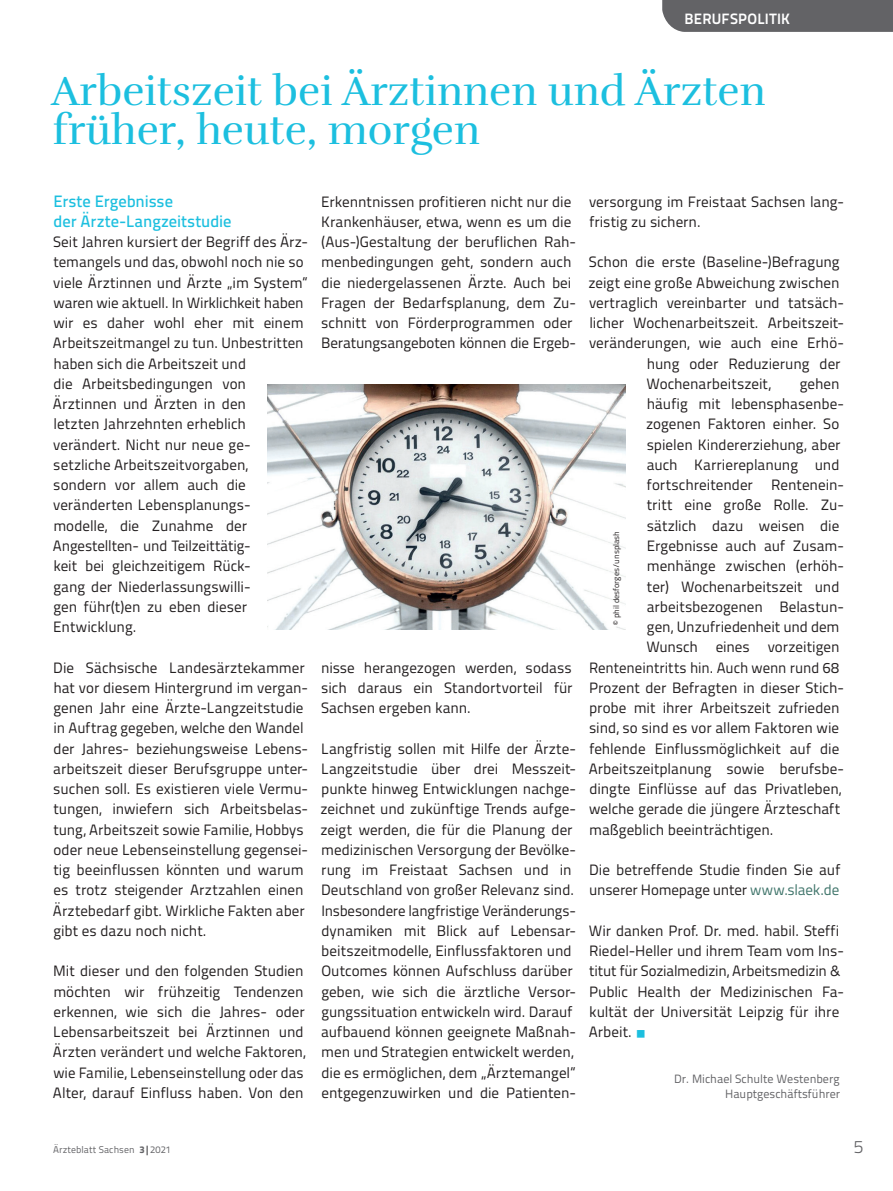
<style>
.page{position:relative;width:893px;height:1191px;background:#fff}
.page>*{position:absolute;margin:0;border:0;box-sizing:border-box;transform-origin:0 0}
.t1{font:42px/39px "Rufina";color:#1cbfdf}
.t2{font:300 18px "Titillium Text";color:#636366}
.t3{font:500 16.5px/20.2px "Titillium Text";color:#1cbfdf}
.t4{font:15px/20.2px "Titillium Text";color:#231f20}
.t5{font:700 15px "Titillium Text";letter-spacing:.01em;color:#fff}
.t6{font:12px/15px "Titillium Text";color:#636366;text-align:right}
.t7{font:9.75px "Titillium Text";letter-spacing:.01em;color:#636366}
.t8{font:8.25px "Titillium Text";color:#231f20}
.s1{color:#40756b}
.s2{color:#1cbfdf}
.s3{font-weight:800}
</style>
<div class="page">
<div style="left:662px;top:0;width:231px;height:32px;background:#636366"></div>
<img style="left:268px;top:385px;width:357px;height:245px">
<p class="t5" style="left:685px;top:7px;width:107px">BERUFSPOLITIK</p>
<h1 class="t1" style="left:51px;top:72px;width:716px">Arbeitszeit bei Ärztinnen und Ärzten früher, heute, morgen</h1>
<p class="t3" style="left:53px;top:190px;width:180px">Erste Ergebnisse<br>der Ärzte-Langzeitstudie</p>
<p class="t4" style="left:53px;top:231px;width:257px">Seit Jahren kursiert der Begriff des Ärz&shy;temangels und das, obwohl noch nie so viele Ärztinnen und Ärzte „im System“ waren wie aktuell. In Wirklichkeit haben wir es daher wohl eher mit einem<br>Arbeitszeitmangel zu tun. Unbestritten haben sich die Arbeitszeit und<br>die Arbeitsbedingungen von<br>Ärztinnen und Ärzten in den<br>letzten Jahrzehnten erheblich verändert. Nicht nur neue ge--<br>setzliche Arbeitszeitvorgaben,<br>sondern vor allem auch die veränderten Lebensplanungs-<br>modelle, die Zunahme der<br>Angestellten- und Teilzeittätig-<br>keit bei gleichzeitigem Rück-<br>gang der Niederlassungswilli-<br>gen führ(t)en zu eben dieser<br>Entwicklung.</p>
<p class="t4" style="left:53px;top:656px;width:257px">Die Sächsische Landesärztekammer hat vor diesem Hintergrund im vergan&shy;genen Jahr eine Ärzte-Langzeitstudie in Auftrag gegeben, welche den Wandel der Jahres- beziehungsweise Lebens&shy;arbeitszeit dieser Berufsgruppe unter&shy;suchen soll. Es existieren viele Vermu&shy;tungen, inwiefern sich Arbeitsbelas&shy;tung, Arbeitszeit sowie Familie, Hobbys oder neue Lebenseinstellung gegensei&shy;tig beeinflussen könnten und warum es trotz steigender Arztzahlen einen Ärztebedarf gibt. Wirkliche Fakten aber gibt es dazu noch nicht.</p>
<p class="t4" style="left:53px;top:960px;width:254px">Mit dieser und den folgenden Studien möchten wir frühzeitig Tendenzen erkennen, wie sich die Jahres- oder Lebensarbeitszeit bei Ärztinnen und Ärzten verändert und welche Faktoren, wie Familie, Lebenseinstellung oder das Alter, darauf Einfluss haben. Von den</p>
<p class="t4" style="left:321px;top:190px;width:256px">Erkenntnissen profitieren nicht nur die Krankenhäuser, etwa, wenn es um die (Aus-)Gestaltung der beruflichen Rah&shy;menbedingungen geht, sondern auch die niedergelassenen Ärzte. Auch bei Fragen der Bedarfsplanung, dem Zu-- schnitt von Förderprogrammen oder Beratungsangeboten können die Ergeb-</p>
<p class="t4" style="left:321px;top:656px;width:253px;text-align:justify">nisse herangezogen werden, sodass sich daraus ein Standortvorteil für Sachsen ergeben kann.</p>
<p class="t4" style="left:320px;top:737px;width:257px">Langfristig sollen mit Hilfe der Ärzte-Langzeitstudie über drei Messzeit&shy;punkte hinweg Entwicklungen nachge&shy;zeichnet und zukünftige Trends aufge&shy;zeigt werden, die für die Planung der medizinischen Versorgung der Bevölke&shy;rung im Freistaat Sachsen und in Deutschland von großer Relevanz sind.<br>Insbesondere langfristige Veränderungs&shy;dynamiken mit Blick auf Lebensar&shy;beitszeitmodelle, Einflussfaktoren und Outcomes können Aufschluss darüber geben, wie sich die ärztliche Versor&shy;gungssituation entwickeln wird. Darauf aufbauend können geeignete Maßnah&shy;men und Strategien entwickelt werden, die es ermöglichen, dem „Ärztemangel“ entgegenzuwirken und die Patienten-</p>
<p class="t4" style="left:589px;top:190px;width:256px">versorgung im Freistaat Sachsen lang&shy;fristig zu sichern.</p>
<p class="t4" style="left:589px;top:251px;width:252px">Schon die erste (Baseline-)Befragung</p>
<p class="t4" style="left:588px;top:271px;width:253px">zeigt eine große Abweichung zwischen</p>
<p class="t4" style="left:589px;top:292px;width:255px">vertraglich vereinbarter und tatsäch-</p>
<p class="t4" style="left:589px;top:312px;width:256px">licher Wochenarbeitszeit. Arbeitszeit-</p>
<p class="t4" style="left:589px;top:332px;width:256px">veränderungen, wie auch eine Erhö-</p>
<p class="t4" style="left:647px;top:352px;width:195px">hung oder Reduzierung der</p>
<p class="t4" style="left:646px;top:373px;width:126px">Wochenarbeitszeit,</p>
<p class="t4" style="left:800px;top:373px;width:41px">gehen</p>
<p class="t4" style="left:647px;top:393px;width:197px">häufig mit lebensphasenbe-</p>
<p class="t4" style="left:646px;top:413px;width:195px">zogenen Faktoren einher. So</p>
<p class="t4" style="left:647px;top:433px;width:195px">spielen Kindererziehung, aber</p>
<p class="t4" style="left:647px;top:454px;width:194px">auch Karriereplanung und</p>
<p class="t4" style="left:647px;top:474px;width:199px">fortschreitender Rentenein-</p>
<p class="t4" style="left:647px;top:494px;width:195px">tritt eine große Rolle. Zu--</p>
<p class="t4" style="left:647px;top:514px;width:194px">sätzlich dazu weisen die</p>
<p class="t4" style="left:647px;top:535px;width:199px">Ergebnisse auch auf Zusam-</p>
<p class="t4" style="left:647px;top:555px;width:199px">menhänge zwischen (erhöh-</p>
<p class="t4" style="left:647px;top:575px;width:194px">ter) Wochenarbeitszeit und</p>
<p class="t4" style="left:647px;top:595px;width:199px">arbeitsbezogenen Belastun-</p>
<p class="t4" style="left:647px;top:616px;width:194px">gen, Unzufriedenheit und dem</p>
<p class="t4" style="left:646px;top:636px;width:195px">Wunsch eines vorzeitigen</p>
<p class="t4" style="left:589px;top:656px;width:251px">Renteneintritts hin. Auch wenn rund 68</p>
<p class="t4" style="left:589px;top:676px;width:256px">Prozent der Befragten in dieser Stich-</p>
<p class="t4" style="left:589px;top:697px;width:252px">probe mit ihrer Arbeitszeit zufrieden</p>
<p class="t4" style="left:589px;top:717px;width:252px">sind, so sind es vor allem Faktoren wie</p>
<p class="t4" style="left:589px;top:737px;width:251px">fehlende Einflussmöglichkeit auf die</p>
<p class="t4" style="left:589px;top:757px;width:257px">Arbeitszeitplanung sowie berufsbe-</p>
<p class="t4" style="left:589px;top:778px;width:254px">dingte Einflüsse auf das Privatleben,</p>
<p class="t4" style="left:589px;top:798px;width:253px">welche gerade die jüngere Ärzteschaft</p>
<p class="t4" style="left:589px;top:818px;width:183px">maßgeblich beeinträchtigen.</p>
<p class="t4" style="left:589px;top:859px;width:253px">Die betreffende Studie finden Sie auf unserer Homepage unter <span class="s1">www.slaek.de</span></p>
<p class="t4" style="left:589px;top:919px;width:257px">Wir danken Prof. Dr. med. habil. Steffi Riedel-Heller und ihrem Team vom Ins&shy;titut für Sozialmedizin, Arbeitsmedizin &amp; Public Health der Medizinischen Fa-- kultät der Universität Leipzig für ihre Arbeit. <span class="s2">○</span></p>
<p class="t6" style="left:674px;top:1070px;width:167px">Dr. Michael Schulte Westenberg<br>Hauptgeschäftsführer</p>
<p class="t8" style="left:610px;top:625px;width:95px;rotate:-90deg">© phil desforges/unsplash</p>
<p class="t7" style="left:53px;top:1142px;width:119px">Ärzteblatt Sachsen <span class="s3">3|</span>2021</p>
<p class="t2" style="left:854px;top:1133px;width:11px">5</p>
</div>
